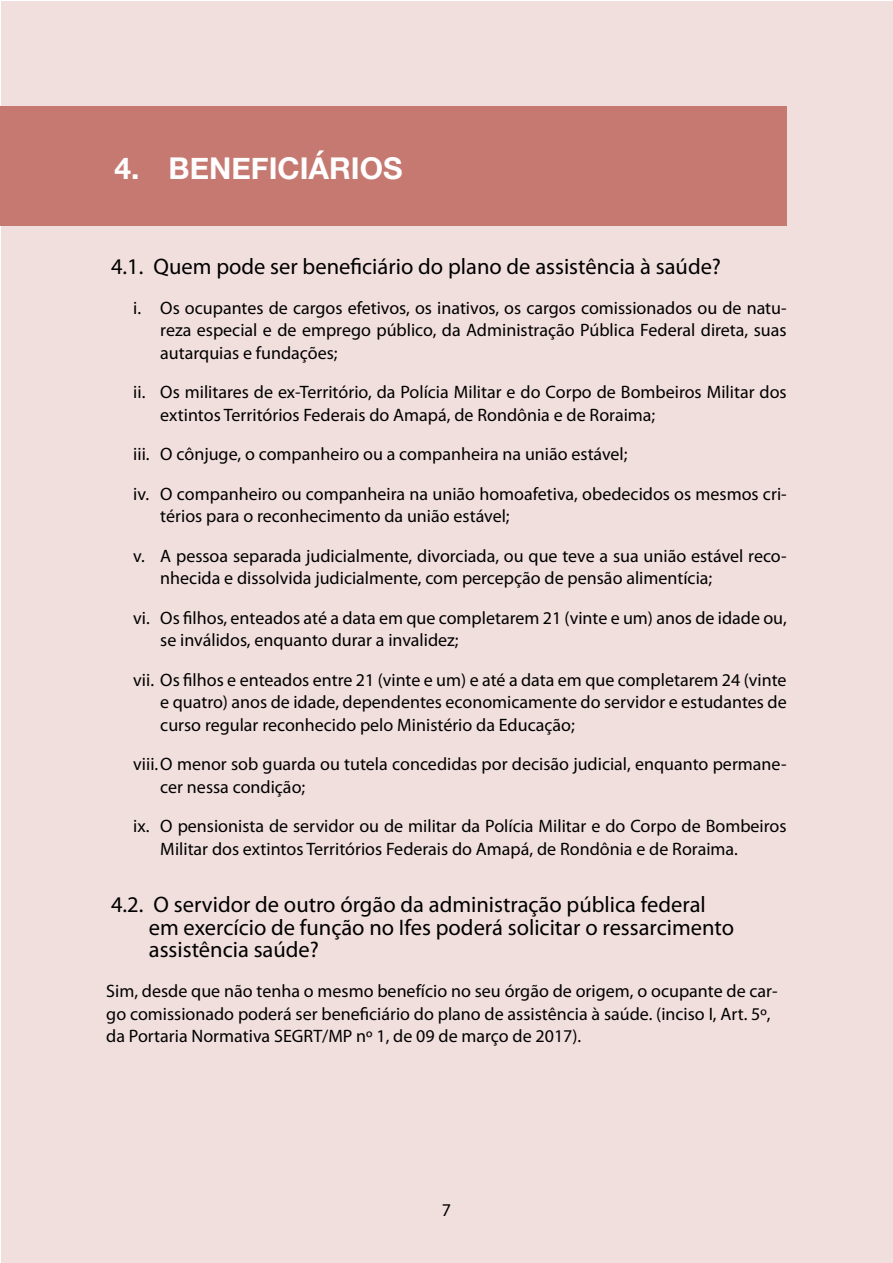
<style>
.page{position:relative;width:893px;height:1263px;background:#fff}
.page>*{position:absolute;margin:0;border:0;box-sizing:border-box;transform-origin:0 0}
.t1{font:700 30px "Helvetica Neue";color:#fff}
.t2{font:22.5px/22.5px "Myriad Pro";color:#000}
.t3{font:18px/22.5px "Myriad Pro";color:#000}
</style>
<div class="page">
<div style="left:2px;top:2px;width:891px;height:1261px;background:#f1dfdd"></div>
<div style="left:0;top:106px;width:787px;height:119px;background:#c67970"></div>
<h1 class="t1" style="left:115px;top:145px;width:289px">4. BENEFICIÁRIOS</h1>
<p class="t2" style="left:111px;top:255px;width:611px">4.1. Quem pode ser beneficiário do plano de assistência à saúde?</p>
<p class="t3" style="left:160px;top:296px;width:628px;text-align:justify;text-indent:-27px">i. Os ocupantes de cargos efetivos, os inativos, os cargos comissionados ou de natu&shy;reza especial e de emprego público, da Administração Pública Federal direta, suas autarquias e fundações;</p>
<p class="t3" style="left:160px;top:381px;width:628px;text-indent:-27px">ii. Os militares de ex-Território, da Polícia Militar e do Corpo de Bombeiros Militar dos extintos Territórios Federais do Amapá, de Rondônia e de Roraima;</p>
<p class="t3" style="left:133px;top:434px;width:655px;line-height:39.6px">iii. O cônjuge, o companheiro ou a companheira na união estável;<br>iv. O companheiro ou companheira na união homoafetiva, obedecidos os mesmos cri-</p>
<p class="t3" style="left:133px;top:496px;width:655px;line-height:39.6px;text-indent:27px">térios para o reconhecimento da união estável;<br>v. A pessoa separada judicialmente, divorciada, ou que teve a sua união estável reco-</p>
<p class="t3" style="left:133px;top:558px;width:655px;line-height:39.6px;text-indent:27px">nhecida e dissolvida judicialmente, com percepção de pensão alimentícia;<br>vi. Os filhos, enteados até a data em que completarem 21 (vinte e um) anos de idade ou,</p>
<p class="t3" style="left:133px;top:620px;width:655px;line-height:39.6px;text-indent:27px">se inválidos, enquanto durar a invalidez;<br>vii. Os filhos e enteados entre 21 (vinte e um) e até a data em que completarem 24 (vinte</p>
<p class="t3" style="left:160px;top:691px;width:628px">e quatro) anos de idade, dependentes economicamente do servidor e estudantes de curso regular reconhecido pelo Ministério da Educação;</p>
<p class="t3" style="left:160px;top:753px;width:628px;text-indent:-27px">viii.O menor sob guarda ou tutela concedidas por decisão judicial, enquanto permane&shy;cer nessa condição;</p>
<p class="t3" style="left:160px;top:815px;width:628px;text-indent:-27px">ix. O pensionista de servidor ou de militar da Polícia Militar e do Corpo de Bombeiros<br>Militar dos extintos Territórios Federais do Amapá, de Rondônia e de Roraima.</p>
<p class="t2" style="left:149px;top:893px;width:587px;text-indent:-38px">4.2. O servidor de outro órgão da administração pública federal em exercício de função no Ifes poderá solicitar o ressarcimento assistência saúde?</p>
<p class="t3" style="left:106px;top:979px;width:673px">Sim, desde que não tenha o mesmo benefício no seu órgão de origem, o ocupante de car&shy;go comissionado poderá ser beneficiário do plano de assistência à saúde. (inciso I, Art. 5º, da Portaria Normativa SEGRT/MP nº 1, de 09 de março de 2017).</p>
<p class="t3" style="left:442px;top:1198px;width:11px">7</p>
</div>
